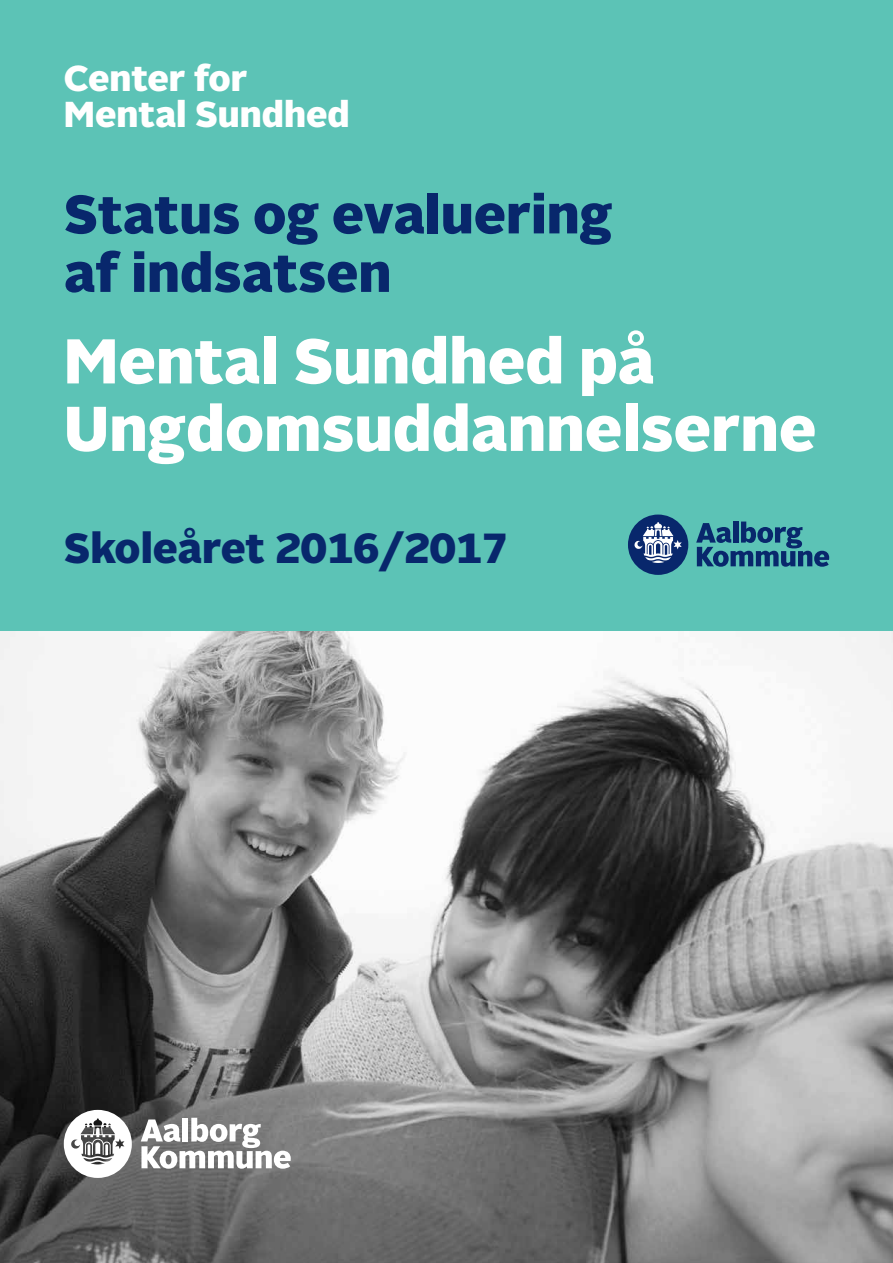
<style>
.page{position:relative;width:893px;height:1263px;background:#fff}
.page>*{position:absolute;margin:0;border:0;box-sizing:border-box;transform-origin:0 0}
.t1{font:900 63px/67.5px "Alright Sans";color:#fff}
.t2{font:900 54px/58.5px "Alright Sans";color:#08276c}
.t3{font:900 42px "Alright Sans";color:#08276c}
.t4{font:900 36px/36px "Alright Sans";color:#fff}
</style>
<div class="page">
<div style="left:0;top:0;width:893px;height:631px;background:#5cc3b6"></div>
<img style="left:0;top:631px;width:893px;height:632px">
<svg style="left:696px;top:521px;width:133px;height:46px"></svg>
<svg style="left:628px;top:514px;width:60px;height:61px"></svg>
<svg style="left:141px;top:1118px;width:150px;height:51px"></svg>
<svg style="left:64px;top:1110px;width:68px;height:68px"></svg>
<p class="t4" style="left:64px;top:61px;width:287px">Center for<br>Mental Sundhed</p>
<p class="t2" style="left:64px;top:185px;width:550px">Status og evaluering af indsatsen</p>
<p class="t1" style="left:64px;top:328px;width:754px">Mental Sundhed på<br>Ungdomsuddannelserne</p>
<p class="t3" style="left:64px;top:519px;width:446px">Skoleåret 2016/2017</p>
</div>
